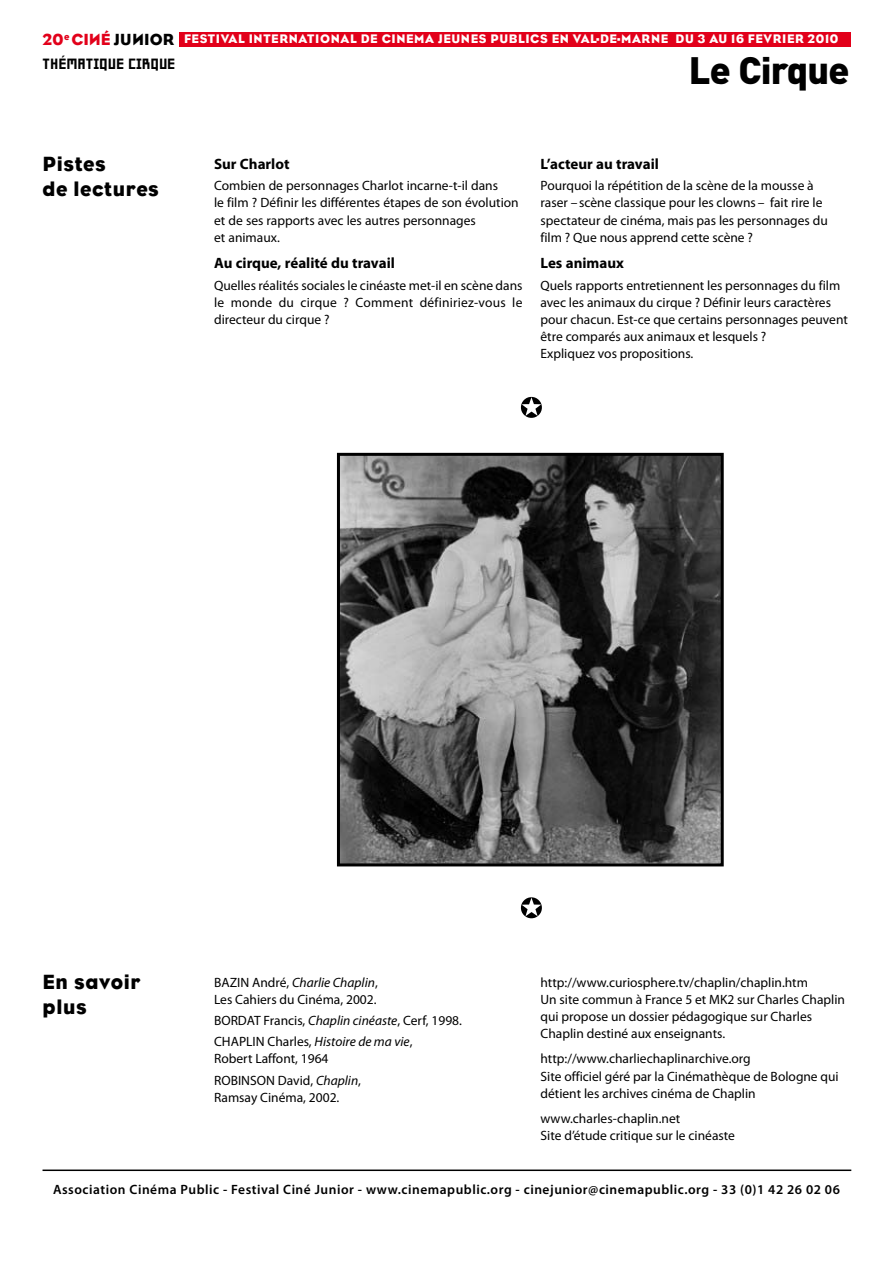
<style>
.page{position:relative;width:893px;height:1263px;background:#fff}
.page>*{position:absolute;margin:0;border:0;box-sizing:border-box;transform-origin:0 0}
.t1{font:900 37.65px "DIN";letter-spacing:-.02em;color:#000}
.t2{font:21px/25.2px "Bureau Eagle";color:#000}
.t3{font:18px "Minimum A Noir";color:#000}
.t4{font:16.5px "Bureau Eagle";color:#000}
.t5{font:16.5px "Bureau Eagle";color:#e2001a}
.t6{font:700 15px "Myriad Pro";color:#000}
.t7{font:13.5px/17.1px "Myriad Pro";color:#000}
.t8{font:600 13.5px "Myriad Pro";letter-spacing:.04em;color:#000}
.t9{font:12.75px "Bureau Eagle";letter-spacing:.05em;color:#fff}
.s1{color:#e2001a}
.s2{font-weight:700}
.s3{font-style:italic}
</style>
<div class="page">
<div style="left:179px;top:32px;width:671px;height:14px;background:#e2001a"></div>
<hr style="left:43px;top:1169px;width:808px;height:2px;background:#000">
<svg style="left:521px;top:897px;width:21px;height:21px"></svg>
<svg style="left:521px;top:397px;width:21px;height:21px"></svg>
<img style="left:341px;top:457px;width:379px;height:405px">
<div style="left:337px;top:453px;width:387px;height:413px;border:3px solid #000"></div>
<p class="t5" style="left:43px;top:30px;width:48px">20 <sup>E</sup> CI</p>
<p class="t4" style="left:101px;top:30px;width:32px"><span class="s1">É</span> JU</p>
<p class="t4" style="left:144px;top:30px;width:31px">IOR</p>
<h3 class="t3" style="left:43px;top:55px;width:133px">THÉMATIQUE CIRQUE</h3>
<p class="t9" style="left:184px;top:32px;width:656px">FESTIVAL INTERNATIONAL DE CI NEMA JEUNES PUBLICS EN VAL<span class="s2">-</span>DE<span class="s2">-</span>MARNE DU 3 AU 16 FEVRIER 2010</p>
<h1 class="t1" style="left:689px;top:46px;width:162px">Le Cirque</h1>
<h2 class="t2" style="left:43px;top:151px;width:118px">PISTES<br>DE LECTURES</h2>
<p class="t6" style="left:214px;top:154px;width:77px">Sur Charlot</p>
<p class="t7" style="left:214px;top:177px;width:306px">Combien de personnages Charlot incarne-t-il dans<br>le film ? Définir les différentes étapes de son évolution et de ses rapports avec les autres personnages<br>et animaux.</p>
<p class="t6" style="left:214px;top:253px;width:182px">Au cirque, réalité du travail</p>
<p class="t7" style="left:214px;top:276px;width:310px;text-align:justify">Quelles réalités sociales le cinéaste met-il en scène dans le monde du cirque ? Comment définiriez-vous le directeur du cirque ?</p>
<p class="t6" style="left:540px;top:154px;width:120px">L’acteur au travail</p>
<p class="t7" style="left:540px;top:177px;width:289px">Pourquoi la répétition de la scène de la mousse à raser – scène classique pour les clowns– fait rire le spectateur de cinéma, mais pas les personnages du film ? Que nous apprend cette scène ?</p>
<p class="t6" style="left:540px;top:253px;width:85px">Les animaux</p>
<p class="t7" style="left:540px;top:276px;width:309px">Quels rapports entretiennent les personnages du film avec les animaux du cirque ? Définir leurs caractères pour chacun. Est-ce que certains personnages peuvent être comparés aux animaux et lesquels ?<br>Expliquez vos propositions.</p>
<h2 class="t2" style="left:43px;top:969px;width:100px">EN SAVOIR<br>PLUS</h2>
<p class="t7" style="left:214px;top:973px;width:165px">BAZIN André, <span class="s3">Charlie Chaplin</span>,<br>Les Cahiers du Cinéma, 2002.</p>
<p class="t7" style="left:214px;top:1009px;width:249px;line-height:21.3px">BORDAT Francis, <span class="s3">Chaplin cinéaste</span>, Cerf, 1998.<br>CHAPLIN Charles, <span class="s3">Histoire de ma vie</span>,</p>
<p class="t7" style="left:214px;top:1048px;width:148px;line-height:21.3px">Robert Laffont, 1964<br>ROBINSON David, <span class="s3">Chaplin</span>,</p>
<p class="t7" style="left:214px;top:1088px;width:127px">Ramsay Cinéma, 2002.</p>
<p class="t7" style="left:540px;top:973px;width:306px">http://www.curiosphere.tv/chaplin/chaplin.htm<br>Un site commun à France 5 et MK2 sur Charles Chaplin qui propose un dossier pédagogique sur Charles Chaplin destiné aux enseignants.</p>
<p class="t7" style="left:540px;top:1050px;width:300px">http://www.charliechaplinarchive.org<br>Site officiel géré par la Cinémathèque de Bologne qui détient les archives cinéma de Chaplin</p>
<p class="t7" style="left:540px;top:1110px;width:196px">www.charles-chaplin.net<br>Site d’étude critique sur le cinéaste</p>
<p class="t8" style="left:53px;top:1181px;width:788px">Association Cinéma Public - Festival Ciné Junior - www.cinemapublic.org - cinejunior@cinemapublic.org - 33 (0)1 42 26 02 06</p>
</div>
